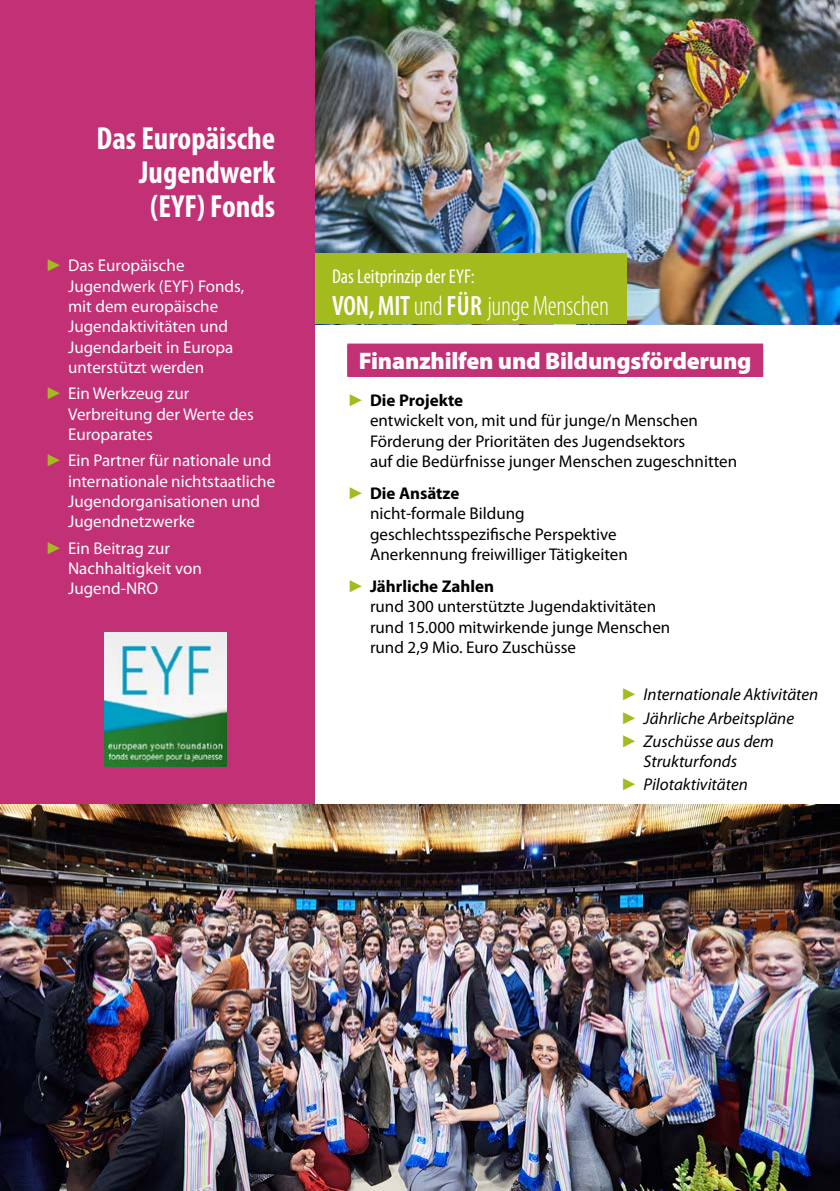
<style>
.page{position:relative;width:840px;height:1191px;background:#fff}
.page>*{position:absolute;margin:0;border:0;box-sizing:border-box;transform-origin:0 0}
.Texte{font:700 condensed 32px/34px "Myriad Pro";color:#fff;text-align:right}
.Texte-2{font:300 condensed 28px "Myriad Pro";letter-spacing:-.01em;color:#fff;scale:.96 1}
.Titre_grisé{font:900 24px "Myriad Pro";letter-spacing:-.01em;color:#fff}
.Texte-3{font:condensed 20px "Myriad Pro";color:#fff}
.t1{font:17px/20.4px "Myriad Pro";color:#000}
.t2{font:17px/20.4px "Myriad Pro";color:#fff}
.t3{font:italic 17px/20.4px "Myriad Pro";color:#000}
.s1{font-family:"Arial";color:#a4bb1e}
.s2{font-weight:600}
.s3{font-weight:700}
.s4{font-family:"Arial";font-style:normal;color:#a4bb1e}
</style>
<div class="page">
<hr style="left:839px;top:804px;width:1px;height:387px;background:#c23075">
<div style="left:0;top:0;width:315px;height:804px;background:#c23075"></div>
<img style="left:315px;top:0;width:524px;height:324px">
<img style="left:0;top:804px;width:839px;height:387px">
<img style="left:104px;top:633px;width:122px;height:133px">
<div style="left:347px;top:345px;width:415px;height:32px;background:#c23075"></div>
<div style="left:347px;top:343px;width:415px;height:32px;background:#c23075"></div>
<div style="left:315px;top:253px;width:310px;height:71px;background:#a4bb1e"></div>
<p class="Texte" style="left:96px;top:120px;width:180px">Das Europäische<br>Jugendwerk (EYF) Fonds</p>
<p class="t2" style="left:68px;top:255px;width:177px;text-indent:-23px"><span class="s1">►</span> Das Europäische<br>Jugendwerk (EYF) Fonds, mit dem europäische<br>Jugendaktivitäten und<br>Jugendarbeit in Europa unterstützt werden</p>
<p class="t2" style="left:68px;top:383px;width:187px;text-indent:-23px"><span class="s1">►</span> Ein Werkzeug zur<br>Verbreitung der Werte des<br>Europarates</p>
<p class="t2" style="left:68px;top:450px;width:208px;text-indent:-23px"><span class="s1">►</span> Ein Partner für nationale und internationale nichtstaatliche<br>Jugendorganisationen und<br>Jugendnetzwerke</p>
<p class="t2" style="left:68px;top:537px;width:135px;text-indent:-23px"><span class="s1">►</span> Ein Beitrag zur<br>Nachhaltigkeit von<br>Jugend-NRO</p>
<p class="Texte-3" style="left:332px;top:265px;width:144px">Das Leitprinzip der EYF:</p>
<p class="Texte-2" style="left:332px;top:290px;width:290px"><span class="s2">VON, MIT</span>und<span class="s2">FÜR</span> junge Menschen</p>
<p class="Titre_grisé" style="left:358px;top:344px;width:394px">Finanzhilfen und Bildungsförderung</p>
<p class="t1" style="left:370px;top:390px;width:368px;text-indent:-23px"><span class="s1">►</span> <span class="s3">Die Projekte<br></span>entwickelt von, mit und für junge/n Menschen Förderung der Prioritäten des Jugendsektors<br>auf die Bedürfnisse junger Menschen zugeschnitten</p>
<p class="t1" style="left:370px;top:483px;width:259px;text-indent:-23px"><span class="s1">►</span> <span class="s3">Die Ansätze<br></span>nicht-formale Bildung geschlechtsspezifische Perspektive<br>Anerkennung freiwilliger Tätigkeiten</p>
<p class="t1" style="left:370px;top:575px;width:301px;text-indent:-23px"><span class="s1">►</span> <span class="s3">Jährliche Zahlen<br></span>rund 300 unterstützte Jugendaktivitäten rund 15.000 mitwirkende junge Menschen rund 2,9 Mio. Euro Zuschüsse</p>
<p class="t3" style="left:620px;top:684px;width:199px"><span class="s4">►</span> Internationale Aktivitäten</p>
<p class="t3" style="left:620px;top:707px;width:174px"><span class="s4">►</span> Jährliche Arbeitspläne</p>
<p class="t3" style="left:643px;top:730px;width:132px;text-indent:-23px"><span class="s4">►</span> Zuschüsse aus dem<br>Strukturfonds</p>
<p class="t3" style="left:620px;top:774px;width:128px"><span class="s4">►</span> Pilotaktivitäten</p>
</div>
